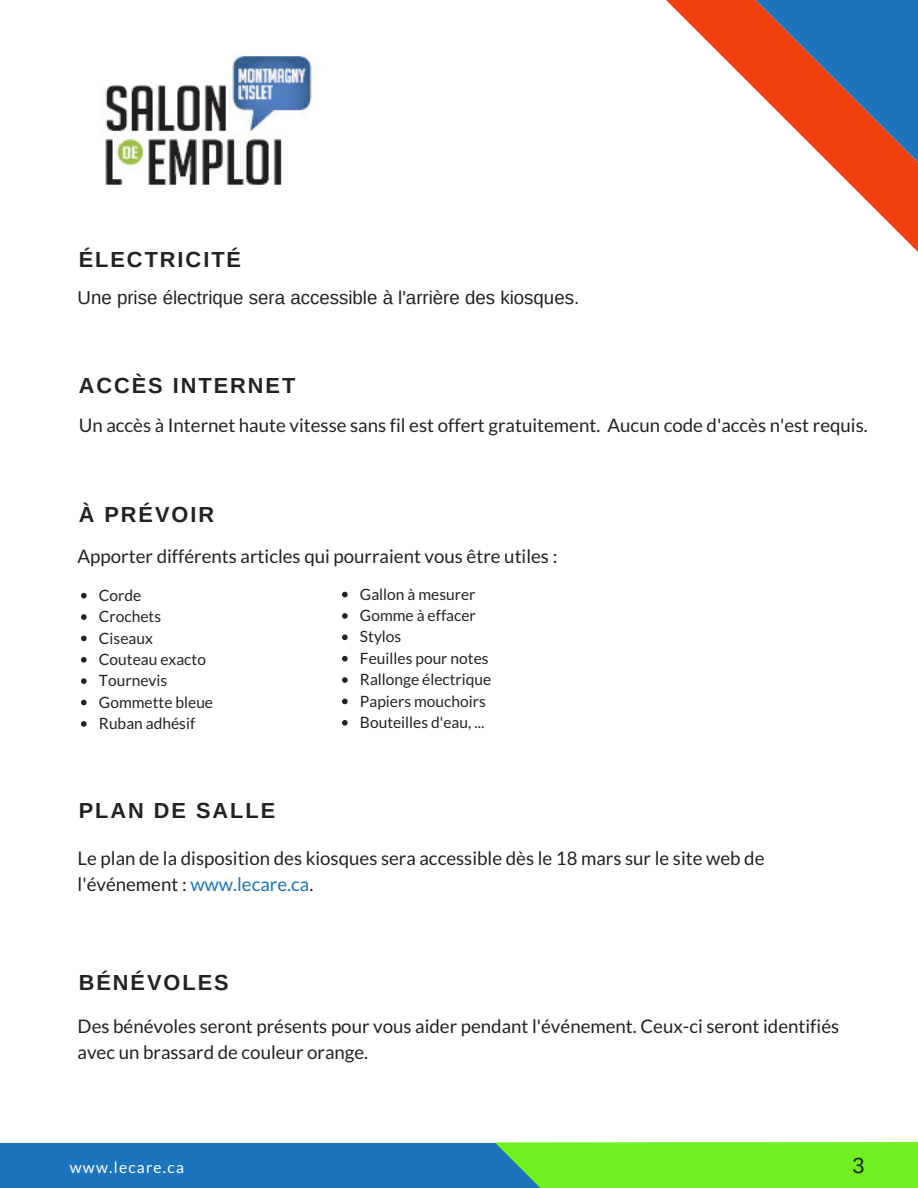
<style>
.page{position:relative;width:918px;height:1188px;background:#fff}
.page>*{position:absolute;margin:0;border:0;box-sizing:border-box;transform-origin:0 0}
.t1{font:700 21.75px "Arimo";letter-spacing:.09em;color:#222}
.t2{font:21.75px "Arimo";color:#222}
.t3{font:18.75px/25.8px "Lato";color:#222}
.t4{font:18.75px "Arimo";color:#222}
.t5{font:15.6px/21.3px "Lato";color:#222}
.t6{font:15.6px "Lato";letter-spacing:.08em;color:#fff}
.s1{color:#1c75bc}
</style>
<div class="page">
<div style="left:0;top:1143px;width:745px;height:45px;background:#1c75bc"></div>
<div style="left:495px;top:1142px;width:423px;height:46px;background:#71ef21"></div>
<svg style="left:673px;top:0;width:245px;height:247px"></svg>
<img style="left:105px;top:54px;width:207px;height:131px">
<svg style="left:81px;top:593px;width:6px;height:5px"></svg>
<svg style="left:81px;top:614px;width:6px;height:6px"></svg>
<svg style="left:81px;top:636px;width:6px;height:5px"></svg>
<svg style="left:81px;top:657px;width:6px;height:6px"></svg>
<svg style="left:81px;top:678px;width:6px;height:6px"></svg>
<svg style="left:81px;top:700px;width:6px;height:5px"></svg>
<svg style="left:81px;top:721px;width:6px;height:6px"></svg>
<svg style="left:342px;top:592px;width:6px;height:5px"></svg>
<svg style="left:342px;top:613px;width:6px;height:6px"></svg>
<svg style="left:342px;top:634px;width:6px;height:6px"></svg>
<svg style="left:342px;top:656px;width:6px;height:6px"></svg>
<svg style="left:342px;top:677px;width:6px;height:6px"></svg>
<svg style="left:342px;top:699px;width:6px;height:5px"></svg>
<svg style="left:342px;top:720px;width:6px;height:6px"></svg>
<p class="t1" style="left:79px;top:247px;width:164px">ÉLECTRICITÉ</p>
<p class="t4" style="left:78px;top:287px;width:503px">Une prise électrique sera accessible à l'arrière des kiosques.</p>
<p class="t1" style="left:79px;top:373px;width:218px">ACCÈS INTERNET</p>
<p class="t3" style="left:79px;top:412px;width:791px">Un accès à Internet haute vitesse sans fil est offert gratuitement. Aucun code d'accès n'est requis.</p>
<p class="t1" style="left:79px;top:502px;width:137px">À PRÉVOIR</p>
<p class="t3" style="left:78px;top:542px;width:481px">Apporter différents articles qui pourraient vous être utiles :</p>
<p class="t5" style="left:99px;top:584px;width:116px">Corde<br>Crochets<br>Ciseaux<br>Couteau exacto<br>Tournevis<br>Gommette bleue<br>Ruban adhésif</p>
<p class="t5" style="left:360px;top:583px;width:133px">Gallon à mesurer<br>Gomme à effacer<br>Stylos<br>Feuilles pour notes<br>Rallonge électrique<br>Papiers mouchoirs<br>Bouteilles d'eau, ...</p>
<p class="t1" style="left:79px;top:798px;width:198px">PLAN DE SALLE</p>
<p class="t3" style="left:78px;top:845px;width:688px">Le plan de la disposition des kiosques sera accessible dès le 18 mars sur le site web de l'événement : <span class="s1">www.lecare.ca</span>.</p>
<p class="t1" style="left:79px;top:970px;width:152px">BÉNÉVOLES</p>
<p class="t3" style="left:78px;top:1013px;width:763px">Des bénévoles seront présents pour vous aider pendant l'événement. Ceux-ci seront identifiés avec un brassard de couleur orange.</p>
<p class="t6" style="left:70px;top:1158px;width:116px">www.lecare.ca</p>
<p class="t2" style="left:852px;top:1154px;width:14px">3</p>
</div>
